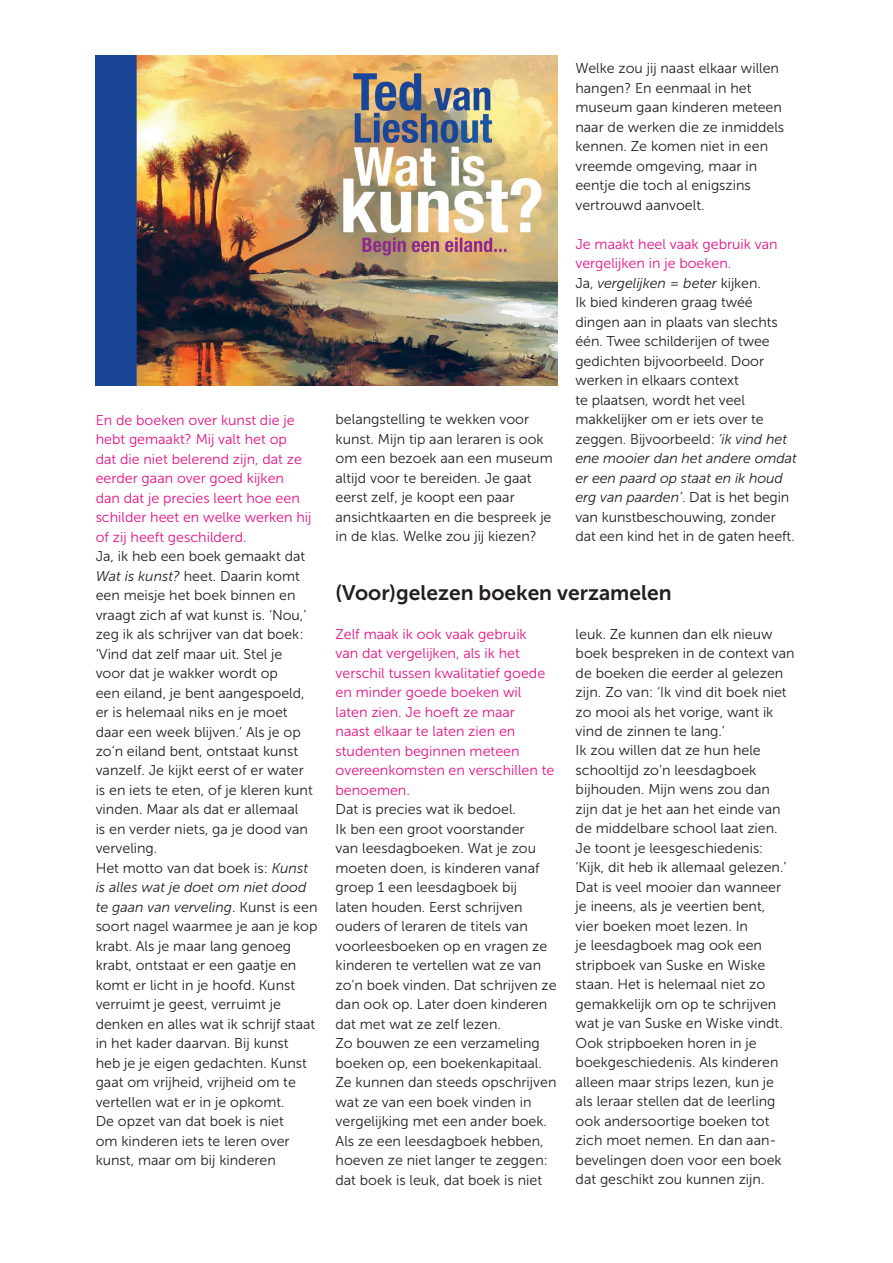
<style>
.page{position:relative;width:893px;height:1263px;background:#fff}
.page>*{position:absolute;margin:0;border:0;box-sizing:border-box;transform-origin:0 0}
.t1{font:21px "Museo Sans 700";color:#231f20}
.t2{font:14.25px/19.5px "Museo Sans 300";color:#231f20}
.t3{font:14.25px/19.5px "Museo Sans 300";color:#e21286}
.s1{font-style:italic}
.s2{color:#e21286}
</style>
<div class="page">
<img style="left:96px;top:55px;width:461px;height:331px">
<p class="t3" style="left:96px;top:410px;width:217px">En de boeken over kunst die je hebt gemaakt? Mij valt het op<br>dat die niet belerend zijn, dat ze eerder gaan over goed kijken dan dat je precies leert hoe een schilder heet en welke werken hij of zij heeft geschilderd.</p>
<p class="t2" style="left:96px;top:546px;width:223px">Ja, ik heb een boek gemaakt dat<br><span class="s1">Wat is kunst?</span> heet. Daarin komt een meisje het boek binnen en vraagt zich af wat kunst is. ‘Nou,’ zeg ik als schrijver van dat boek: ‘Vind dat zelf maar uit. Stel je<br>voor dat je wakker wordt op<br>een eiland, je bent aangespoeld, er is helemaal niks en je moet daar een week blijven.’ Als je op zo’n eiland bent, ontstaat kunst vanzelf. Je kijkt eerst of er water<br>is en iets te eten, of je kleren kunt vinden. Maar als dat er allemaal<br>is en verder niets, ga je dood van verveling.<br>Het motto van dat boek is: <span class="s1">Kunst is alles wat je doet om niet dood te gaan van verveling</span>. Kunst is een soort nagel waarmee je aan je kop krabt. Als je maar lang genoeg krabt, ontstaat er een gaatje en komt er licht in je hoofd. Kunst verruimt je geest, verruimt je denken en alles wat ik schrijf staat in het kader daarvan. Bij kunst<br>heb je je eigen gedachten. Kunst gaat om vrijheid, vrijheid om te vertellen wat er in je opkomt.<br>De opzet van dat boek is niet<br>om kinderen iets te leren over kunst, maar om bij kinderen</p>
<p class="t2" style="left:336px;top:410px;width:219px">belangstelling te wekken voor kunst. Mijn tip aan leraren is ook om een bezoek aan een museum altijd voor te bereiden. Je gaat eerst zelf, je koopt een paar ansichtkaarten en die bespreek je in de klas. Welke zou jij kiezen?</p>
<p class="t2" style="left:575px;top:59px;width:210px">Welke zou jij naast elkaar willen hangen? En eenmaal in het museum gaan kinderen meteen naar de werken die ze inmiddels kennen. Ze komen niet in een vreemde omgeving, maar in eentje die toch al enigszins vertrouwd aanvoelt.</p>
<p class="t2" style="left:575px;top:234px;width:223px"><span class="s2">Je maakt heel vaak gebruik van vergelijken in je boeken.<br></span>Ja, <span class="s1">vergelijken = beter</span> kijken.<br>Ik bied kinderen graag twéé dingen aan in plaats van slechts één. Twee schilderijen of twee gedichten bijvoorbeeld. Door werken in elkaars context<br>te plaatsen, wordt het veel makkelijker om er iets over te zeggen. Bijvoorbeeld: <span class="s1">‘ik vind het ene mooier dan het andere omdat er een paard op staat en ik houd erg van paarden’</span>. Dat is het begin van kunstbeschouwing, zonder dat een kind het in de gaten heeft.</p>
<h1 class="t1" style="left:335px;top:581px;width:338px">(Voor)gelezen boeken verzamelen</h1>
<p class="t3" style="left:336px;top:624px;width:220px">Zelf maak ik ook vaak gebruik<br>van dat vergelijken, als ik het verschil tussen kwalitatief goede en minder goede boeken wil laten zien. Je hoeft ze maar<br>naast elkaar te laten zien en studenten beginnen meteen overeenkomsten en verschillen te benoemen.</p>
<p class="t2" style="left:336px;top:800px;width:223px">Dat is precies wat ik bedoel.<br>Ik ben een groot voorstander<br>van leesdagboeken. Wat je zou moeten doen, is kinderen vanaf groep 1 een leesdagboek bij<br>laten houden. Eerst schrijven ouders of leraren de titels van voorleesboeken op en vragen ze kinderen te vertellen wat ze van zo’n boek vinden. Dat schrijven ze dan ook op. Later doen kinderen dat met wat ze zelf lezen.<br>Zo bouwen ze een verzameling boeken op, een boekenkapitaal.<br>Ze kunnen dan steeds opschrijven wat ze van een boek vinden in vergelijking met een ander boek.<br>Als ze een leesdagboek hebben, hoeven ze niet langer te zeggen: dat boek is leuk, dat boek is niet</p>
<p class="t2" style="left:576px;top:624px;width:221px">leuk. Ze kunnen dan elk nieuw boek bespreken in de context van de boeken die eerder al gelezen zijn. Zo van: ‘Ik vind dit boek niet zo mooi als het vorige, want ik vind de zinnen te lang.’<br>Ik zou willen dat ze hun hele schooltijd zo’n leesdagboek bijhouden. Mijn wens zou dan zijn dat je het aan het einde van de middelbare school laat zien.<br>Je toont je leesgeschiedenis: ‘Kijk, dit heb ik allemaal gelezen.’<br>Dat is veel mooier dan wanneer je ineens, als je veertien bent,<br>vier boeken moet lezen. In<br>je leesdagboek mag ook een stripboek van Suske en Wiske staan. Het is helemaal niet zo gemakkelijk om op te schrijven wat je van Suske en Wiske vindt.<br>Ook stripboeken horen in je boekgeschiedenis. Als kinderen alleen maar strips lezen, kun je als leraar stellen dat de leerling ook andersoortige boeken tot zich moet nemen. En dan aan&shy;bevelingen doen voor een boek dat geschikt zou kunnen zijn.</p>
</div>
